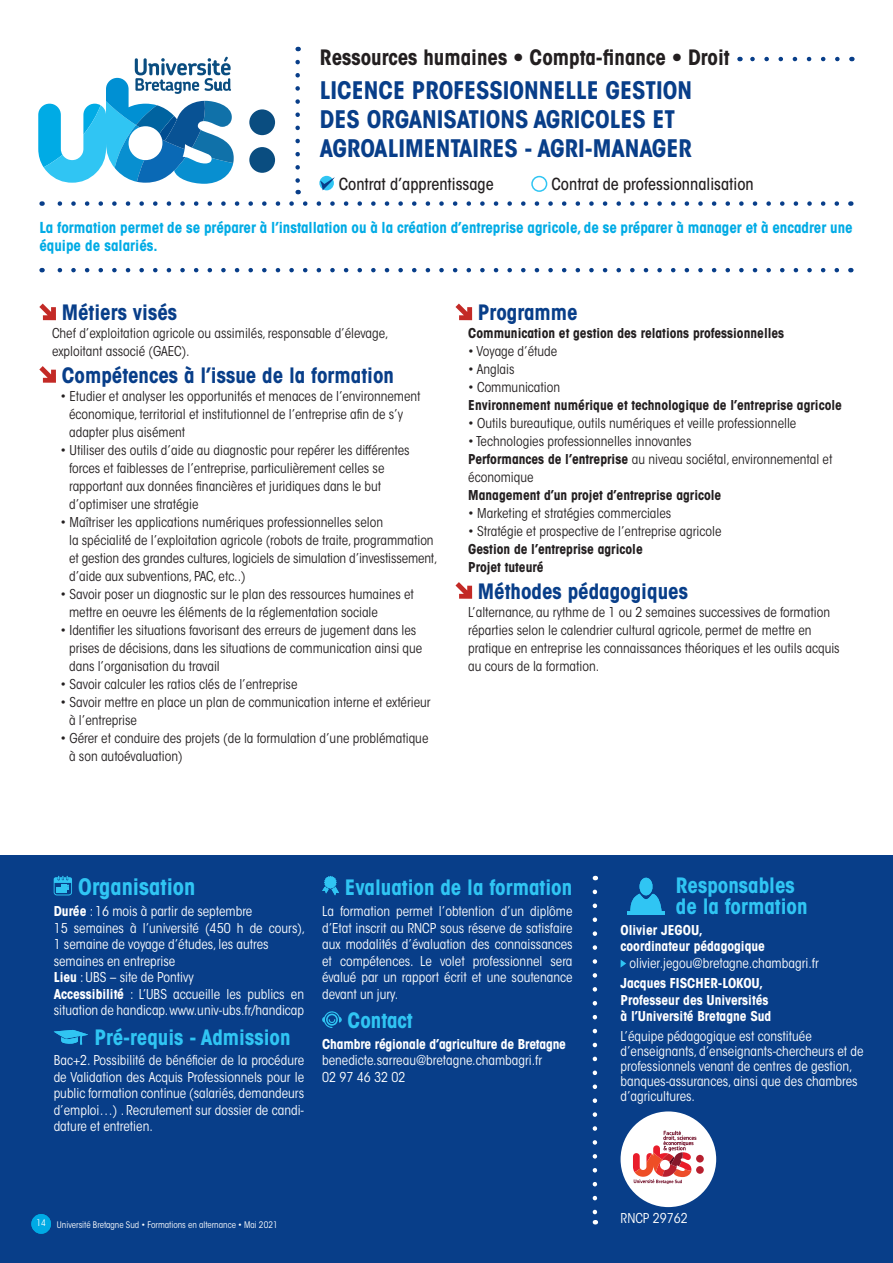
<style>
.page{position:relative;width:893px;height:1263px;background:#fff}
.page>*{position:absolute;margin:0;border:0;box-sizing:border-box;transform-origin:0 0}
.t1{font:700 condensed 24px/28.8px "ITC Avant Garde Std";color:#083e89}
.t2{font:700 condensed 22.5px "ITC Avant Garde Std";color:#30c5f3}
.t3{font:700 condensed 21px/21px "ITC Avant Garde Std";color:#30c5f3}
.t4{font:700 condensed 21px "ITC Avant Garde Std";color:#083e89}
.t5{font:700 condensed 21px "ITC Avant Garde Std";color:#231f20}
.t6{font:500 condensed 16.5px "ITC Avant Garde Std";color:#231f20}
.t7{font:700 condensed 15px/18px "ITC Avant Garde Std";color:#00abe5}
.t8{font:condensed 13.5px/18px "ITC Avant Garde Std";color:#231f20}
.t9{font:condensed 13.5px/16.5px "ITC Avant Garde Std";color:#fff}
.t10{font:700 condensed 13.5px/18px "ITC Avant Garde Std";color:#231f20}
.t11{font:700 condensed 13.5px/16.5px "ITC Avant Garde Std";color:#fff}
.t12{font:condensed 9px "ITC Avant Garde Std";color:#fff}
.s1{font-weight:700}
</style>
<div class="page">
<div style="left:0;top:855px;width:893px;height:408px;background:#083e89"></div>
<div style="left:249px;top:109px;width:26px;height:26px;background:#0a4d80;border-radius:50%"></div>
<div style="left:249px;top:147px;width:26px;height:26px;background:#0a4d80;border-radius:50%"></div>
<svg style="left:38px;top:57px;width:196px;height:127px"></svg>
<svg style="left:295px;top:62px;width:5px;height:132px"></svg>
<svg style="left:593px;top:892px;width:4px;height:332px"></svg>
<svg style="left:42px;top:201px;width:795px;height:5px"></svg>
<svg style="left:54px;top:876px;width:18px;height:19px"></svg>
<svg style="left:54px;top:1030px;width:34px;height:14px"></svg>
<svg style="left:322px;top:876px;width:17px;height:19px"></svg>
<svg style="left:322px;top:1011px;width:20px;height:17px"></svg>
<svg style="left:39px;top:304px;width:17px;height:16px"></svg>
<svg style="left:39px;top:366px;width:17px;height:17px"></svg>
<svg style="left:455px;top:304px;width:17px;height:16px"></svg>
<svg style="left:455px;top:582px;width:17px;height:17px"></svg>
<svg style="left:320px;top:177px;width:15px;height:13px"></svg>
<div style="left:531px;top:176px;width:16px;height:16px;border:2px solid #30c5f3;border-radius:50%"></div>
<svg style="left:621px;top:960px;width:5px;height:7px"></svg>
<svg style="left:42px;top:268px;width:795px;height:4px"></svg>
<svg style="left:750px;top:57px;width:87px;height:4px"></svg>
<svg style="left:630px;top:877px;width:32px;height:34px"></svg>
<hr style="left:627px;top:911px;width:38px;height:4px;background:#30c5f3">
<div style="left:31px;top:1214px;width:20px;height:20px;background:#00abe5;border-radius:50%"></div>
<div style="left:621px;top:1111px;width:95px;height:96px;background:#fff;border-radius:50%"></div>
<div style="left:696px;top:1155px;width:8px;height:7px;background:#b71f2e;border-radius:50%"></div>
<div style="left:696px;top:1166px;width:8px;height:8px;background:#b71f2e;border-radius:50%"></div>
<svg style="left:633px;top:1131px;width:63px;height:53px"></svg>
<h3 class="t5" style="left:320px;top:44px;width:411px">Ressources humaines • Compta-finance • Droit</h3>
<h1 class="t1" style="left:320px;top:76px;width:373px">LICENCE PROFESSIONNELLE GESTION<br>DES ORGANISATIONS AGRICOLES ET<br>AGROALIMENTAIRES - AGRI-MANAGER</h1>
<p class="t6" style="left:339px;top:174px;width:156px">Contrat d’apprentissage</p>
<p class="t6" style="left:551px;top:174px;width:204px">Contrat de professionnalisation</p>
<p class="t7" style="left:39px;top:219px;width:815px">La formation permet de se préparer à l’installation ou à la création d’entreprise agricole, de se préparer à manager et à encadrer une équipe de salariés.</p>
<h3 class="t4" style="left:62px;top:299px;width:117px">Métiers visés</h3>
<p class="t8" style="left:52px;top:324px;width:338px">Chef d’exploitation agricole ou assimilés, responsable d’élevage, exploitant associé (GAEC).</p>
<h3 class="t4" style="left:62px;top:362px;width:334px">Compétences à l’issue de la formation</h3>
<p class="t8" style="left:69px;top:387px;width:353px;text-indent:-9px">• Etudier et analyser les opportunités et menaces de l’environnement économique, territorial et institutionnel de l’entreprise afin de s’y adapter plus aisément</p>
<p class="t8" style="left:69px;top:441px;width:342px;text-indent:-9px">• Utiliser des outils d’aide au diagnostic pour repérer les différentes forces et faiblesses de l’entreprise, particulièrement celles se rapportant aux données financières et juridiques dans le but d’optimiser une stratégie</p>
<p class="t8" style="left:69px;top:513px;width:370px;text-indent:-9px">• Maîtriser les applications numériques professionnelles selon<br>la spécialité de l’exploitation agricole (robots de traite, programmation et gestion des grandes cultures, logiciels de simulation d’investissement, d’aide aux subventions, PAC, etc..)</p>
<p class="t8" style="left:69px;top:585px;width:346px;text-indent:-9px">• Savoir poser un diagnostic sur le plan des ressources humaines et mettre en oeuvre les éléments de la réglementation sociale</p>
<p class="t8" style="left:69px;top:621px;width:355px;text-indent:-9px">• Identifier les situations favorisant des erreurs de jugement dans les prises de décisions, dans les situations de communication ainsi que dans l’organisation du travail</p>
<p class="t8" style="left:61px;top:675px;width:238px">• Savoir calculer les ratios clés de l’entreprise</p>
<p class="t8" style="left:69px;top:693px;width:363px;text-indent:-9px">• Savoir mettre en place un plan de communication interne et extérieur à l’entreprise</p>
<p class="t8" style="left:69px;top:729px;width:361px;text-indent:-9px">• Gérer et conduire des projets (de la formulation d’une problématique à son autoévaluation)</p>
<h3 class="t4" style="left:478px;top:299px;width:101px">Programme</h3>
<p class="t10" style="left:468px;top:324px;width:317px">Communication et gestion des relations professionnelles</p>
<p class="t8" style="left:468px;top:342px;width:91px">• Voyage d’étude</p>
<p class="t8" style="left:468px;top:360px;width:48px">• Anglais</p>
<p class="t8" style="left:468px;top:378px;width:93px">• Communication</p>
<p class="t10" style="left:468px;top:396px;width:375px">Environnement numérique et technologique de l’entreprise agricole</p>
<p class="t8" style="left:468px;top:414px;width:330px">• Outils bureautique, outils numériques et veille professionnelle</p>
<p class="t8" style="left:468px;top:432px;width:366px">• Technologies professionnelles innovantes<br><span class="s1">Performances de l’entreprise</span> au niveau sociétal, environnemental et économique</p>
<p class="t10" style="left:468px;top:486px;width:255px">Management d’un projet d’entreprise agricole</p>
<p class="t8" style="left:468px;top:504px;width:205px">• Marketing et stratégies commerciales</p>
<p class="t8" style="left:468px;top:522px;width:255px">• Stratégie et prospective de l’entreprise agricole</p>
<p class="t10" style="left:468px;top:540px;width:176px">Gestion de l’entreprise agricole<br>Projet tuteuré</p>
<h3 class="t4" style="left:478px;top:578px;width:211px">Méthodes pédagogiques</h3>
<p class="t8" style="left:468px;top:603px;width:373px">L’alternance, au rythme de 1 ou 2 semaines successives de formation réparties selon le calendrier cultural agricole, permet de mettre en pratique en entreprise les connaissances théoriques et les outils acquis au cours de la formation.</p>
<h2 class="t2" style="left:78px;top:873px;width:119px">Organisation</h2>
<p class="t9" style="left:54px;top:903px;width:253px"><span class="s1">Durée</span> : 16 mois à partir de septembre<br>15 semaines à l’université (450 h de cours), 1 semaine de voyage d’études, les autres semaines en entreprise<br><span class="s1">Lieu</span> : UBS – site de Pontivy<br><span class="s1">Accessibilité</span> : L’UBS accueille les publics en situation de handicap. www.univ-ubs.fr/handicap</p>
<h3 class="t3" style="left:94px;top:1026px;width:198px">Pré-requis - Admission</h3>
<p class="t9" style="left:54px;top:1052px;width:252px;text-align:justify">Bac+2. Possibilité de bénéficier de la procédure de Validation des Acquis Professionnels pour le public formation continue (salariés, demandeurs d’emploi…) . Recrutement sur dossier de candi&shy;dature et entretien.</p>
<h3 class="t3" style="left:345px;top:877px;width:229px">Evaluation de la formation</h3>
<p class="t9" style="left:322px;top:903px;width:252px;text-align:justify">La formation permet l’obtention d’un diplôme d’Etat inscrit au RNCP sous réserve de satisfaire aux modalités d’évaluation des connaissances et compétences. Le volet professionnel sera évalué par un rapport écrit et une soutenance devant un jury.</p>
<h3 class="t3" style="left:348px;top:1009px;width:67px">Contact</h3>
<p class="t11" style="left:322px;top:1035px;width:245px">Chambre régionale d’agriculture de Bretagne</p>
<p class="t9" style="left:322px;top:1052px;width:222px">benedicte.sarreau@bretagne.chambagri.fr<br>02 97 46 32 02</p>
<h3 class="t3" style="left:676px;top:874px;width:133px">Responsables de la formation</h3>
<p class="t11" style="left:621px;top:921px;width:146px">Olivier JEGOU, coordinateur pédagogique</p>
<p class="t9" style="left:629px;top:954px;width:191px">olivier.jegou@bretagne.chambagri.fr</p>
<p class="t11" style="left:621px;top:975px;width:152px">Jacques FISCHER-LOKOU,<br>Professeur des Universités à l’Université Bretagne Sud</p>
<p class="t9" style="left:621px;top:1028px;width:245px;line-height:15px">L’équipe pédagogique est constituée d’enseignants, d’enseignants-chercheurs et de professionnels venant de centres de gestion, banques-assurances, ainsi que des chambres d’agricultures.</p>
<p class="t12" style="left:37px;top:1218px;width:11px">14</p>
<p class="t9" style="left:621px;top:1210px;width:69px">RNCP 29762</p>
<p class="t12" style="left:57px;top:1219px;width:222px">Université Bretagne Sud • Formations en alternance • Mai 2021</p>
</div>
